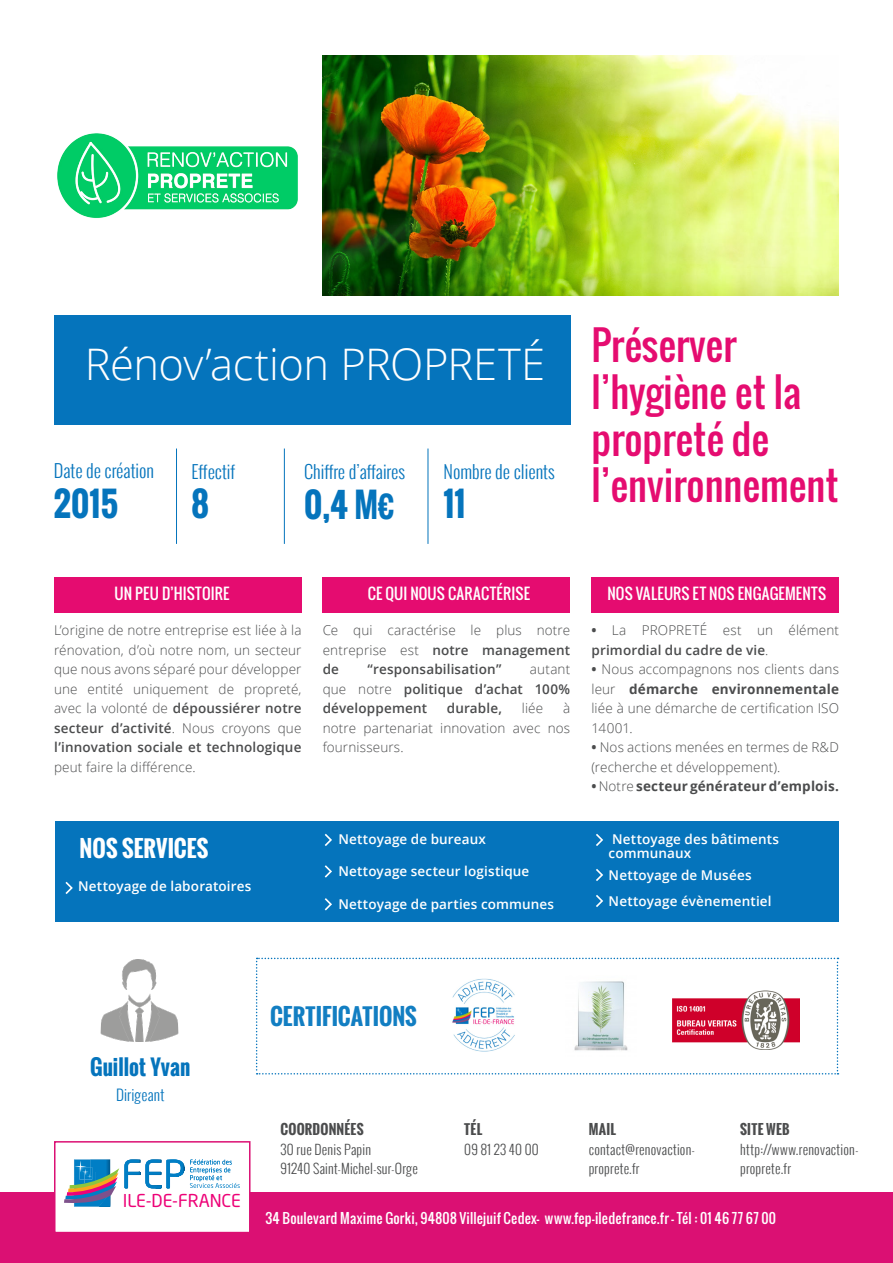
<style>
.page{position:relative;width:893px;height:1263px;background:#fff}
.page>*{position:absolute;margin:0;border:0;box-sizing:border-box;transform-origin:0 0}
.t1{font:300 43.5px "Open Sans";letter-spacing:-.01em;color:#fff}
.t2{font:39px/46.8px "Oswald";color:#e50c70}
.t3{font:700 33px "Oswald";color:#0574bc}
.t4{font:700 22.5px "Oswald";color:#127ec2}
.t5{font:700 22.5px "Oswald";letter-spacing:.005em;color:#fff}
.t6{font:700 21px "Oswald";color:#0574bc}
.t7{font:300 18px "Oswald";color:#0574bc}
.t8{font:17.55px "Neo Sans Pro";color:#ed0277}
.t9{font:15px "Oswald";letter-spacing:.015em;color:#fff}
.t10{font:300 15px "Oswald";letter-spacing:.015em;color:#0574bc}
.t11{font:300 13.5px/19.5px "Open Sans";letter-spacing:.01em;color:#4b4c4d;text-align:justify}
.t12{font:600 13.5px/13.5px "Open Sans";letter-spacing:.01em;color:#fff}
.t13{font:300 13.5px/19.5px "Oswald";letter-spacing:.02em;color:#4b4c4d}
.t14{font:13.5px "Oswald";letter-spacing:.015em;color:#fff}
.t15{font:600 13.5px/19.5px "Open Sans";letter-spacing:.01em;color:#4b4c4d;text-align:justify}
.t16{font:700 13.5px "Open Sans";letter-spacing:.01em;color:#4b4c4d}
.t17{font:700 13.5px "Oswald";letter-spacing:.02em;color:#4b4c4d}
.s1{font-weight:600}
.s2{font-weight:300}
.s3{font-weight:700}
</style>
<div class="page">
<div style="left:54px;top:577px;width:247px;height:35px;background:#e50c70"></div>
<div style="left:54px;top:315px;width:516px;height:110px;background:#0574bc"></div>
<div style="left:0;top:1193px;width:893px;height:70px;background:#db1073"></div>
<div style="left:323px;top:577px;width:247px;height:35px;background:#e50c70"></div>
<div style="left:591px;top:577px;width:248px;height:35px;background:#e50c70"></div>
<svg style="left:256px;top:958px;width:582px;height:116px"></svg>
<div style="left:55px;top:1142px;width:195px;height:90px;background:#fff"></div>
<svg style="left:190px;top:1159px;width:50px;height:29px"></svg>
<svg style="left:64px;top:1159px;width:120px;height:48px"></svg>
<div style="left:54px;top:1141px;width:197px;height:92px;border:2px solid #db1073"></div>
<img style="left:323px;top:56px;width:516px;height:239px">
<hr style="left:176px;top:448px;width:1px;height:96px;background:#0574bc">
<hr style="left:284px;top:448px;width:1px;height:96px;background:#0574bc">
<hr style="left:428px;top:448px;width:1px;height:96px;background:#0574bc">
<img style="left:57px;top:133px;width:241px;height:85px">
<img style="left:432px;top:978px;width:98px;height:74px">
<img style="left:565px;top:975px;width:72px;height:82px">
<div style="left:55px;top:821px;width:783px;height:101px;background:#0574bc"></div>
<svg style="left:325px;top:834px;width:7px;height:12px"></svg>
<svg style="left:325px;top:898px;width:7px;height:12px"></svg>
<svg style="left:596px;top:834px;width:7px;height:12px"></svg>
<svg style="left:325px;top:865px;width:7px;height:13px"></svg>
<svg style="left:596px;top:869px;width:7px;height:12px"></svg>
<svg style="left:596px;top:895px;width:7px;height:12px"></svg>
<svg style="left:65px;top:882px;width:8px;height:12px"></svg>
<img style="left:100px;top:959px;width:79px;height:82px">
<img style="left:673px;top:984px;width:126px;height:66px">
<p class="t1" style="left:85px;top:335px;width:462px">Rénov’action PROPRETÉ</p>
<p class="t7" style="left:54px;top:458px;width:102px">Date de création</p>
<p class="t3" style="left:54px;top:479px;width:66px">2015</p>
<p class="t7" style="left:192px;top:458px;width:45px">Effectif</p>
<p class="t3" style="left:192px;top:479px;width:19px">8</p>
<p class="t7" style="left:304px;top:458px;width:102px">Chiffre d’affaires</p>
<p class="t3" style="left:304px;top:480px;width:92px">0,4 M€</p>
<p class="t7" style="left:444px;top:458px;width:113px">Nombre de clients</p>
<p class="t3" style="left:444px;top:479px;width:23px">11</p>
<p class="t2" style="left:591px;top:322px;width:249px">Préserver l’hygiène et la propreté de l’environnement</p>
<p class="t9" style="left:115px;top:583px;width:116px">UN PEU D’HISTOIRE</p>
<p class="t9" style="left:368px;top:583px;width:164px">CE QUI NOUS CARACTÉRISE</p>
<p class="t9" style="left:607px;top:583px;width:220px">NOS VALEURS ET NOS ENGAGEMENTS</p>
<p class="t11" style="left:54px;top:620px;width:249px">L’origine de notre entreprise est liée à la rénovation, d’où notre nom, un secteur que nous avons séparé pour développer une entité uniquement de propreté, avec la volonté de <span class="s1">dépoussiérer notre secteur d’activité</span>. Nous croyons que <span class="s1">l’innovation sociale et technologique </span>peut faire la différence.</p>
<p class="t11" style="left:323px;top:620px;width:249px">Ce qui caractérise le plus notre entreprise est <span class="s1">notre management de</span></p>
<p class="t15" style="left:367px;top:659px;width:135px">“responsabilisation”</p>
<p class="t15" style="left:323px;top:659px;width:249px;text-indent:207px"><span class="s2">autant que notre</span> politique d’achat 100% développement</p>
<p class="t11" style="left:323px;top:698px;width:249px;text-indent:240px">à notre partenariat innovation avec nos fournisseurs.</p>
<p class="t15" style="left:447px;top:698px;width:57px">durable,</p>
<p class="t11" style="left:522px;top:698px;width:23px">liée</p>
<p class="t5" style="left:80px;top:831px;width:130px">NOS SERVICES</p>
<p class="t12" style="left:78px;top:879px;width:175px">Nettoyage de laboratoires</p>
<p class="t12" style="left:338px;top:832px;width:149px">Nettoyage de bureaux</p>
<p class="t12" style="left:338px;top:864px;width:192px">Nettoyage secteur logistique</p>
<p class="t12" style="left:338px;top:897px;width:217px">Nettoyage de parties communes</p>
<p class="t11" style="left:591px;top:620px;width:249px"><span class="s3">•</span> La PROPRETÉ est un élément <span class="s1">primordial du cadre de vie</span>.</p>
<p class="t11" style="left:591px;top:659px;width:249px"><span class="s3">•</span> Nous accompagnons nos clients dans leur <span class="s3">démarche environnementale </span>liée à une démarche de certification ISO 14001.</p>
<p class="t11" style="left:591px;top:737px;width:249px"><span class="s3">•</span> Nos actions menées en termes de R&amp;D (recherche et développement).</p>
<p class="t16" style="left:591px;top:777px;width:249px">• <span class="s2">Notre</span> secteur générateur d’emplois.</p>
<p class="t12" style="left:609px;top:832px;width:172px">Nettoyage des bâtiments communaux</p>
<p class="t12" style="left:609px;top:868px;width:144px">Nettoyage de Musées</p>
<p class="t12" style="left:609px;top:894px;width:165px">Nettoyage évènementiel</p>
<p class="t6" style="left:90px;top:1051px;width:102px">Guillot Yvan</p>
<p class="t10" style="left:116px;top:1083px;width:50px">Dirigeant</p>
<p class="t8" style="left:123px;top:1189px;width:120px">ILE-DE-FRANCE</p>
<p class="t4" style="left:270px;top:999px;width:148px">CERTIFICATIONS</p>
<p class="t17" style="left:281px;top:1119px;width:85px">COORDONNÉES</p>
<p class="t13" style="left:281px;top:1139px;width:92px">30 rue Denis Papin</p>
<p class="t13" style="left:281px;top:1159px;width:139px">91240 Saint-Michel-sur-Orge</p>
<p class="t17" style="left:464px;top:1119px;width:20px">TÉL</p>
<p class="t13" style="left:464px;top:1139px;width:76px">09 81 23 40 00</p>
<p class="t17" style="left:589px;top:1119px;width:29px">MAIL</p>
<p class="t13" style="left:589px;top:1139px;width:108px">contact@renovaction&shy;proprete.fr</p>
<p class="t17" style="left:740px;top:1119px;width:51px">SITE WEB</p>
<p class="t13" style="left:740px;top:1139px;width:120px">http://www.renovaction&shy;proprete.fr</p>
<p class="t14" style="left:266px;top:1208px;width:512px">34 Boulevard Maxime Gorki, 94808 Villejuif Cedex- www.fep-iledefrance.fr - Tél : 01 46 77 67 00</p>
</div>
